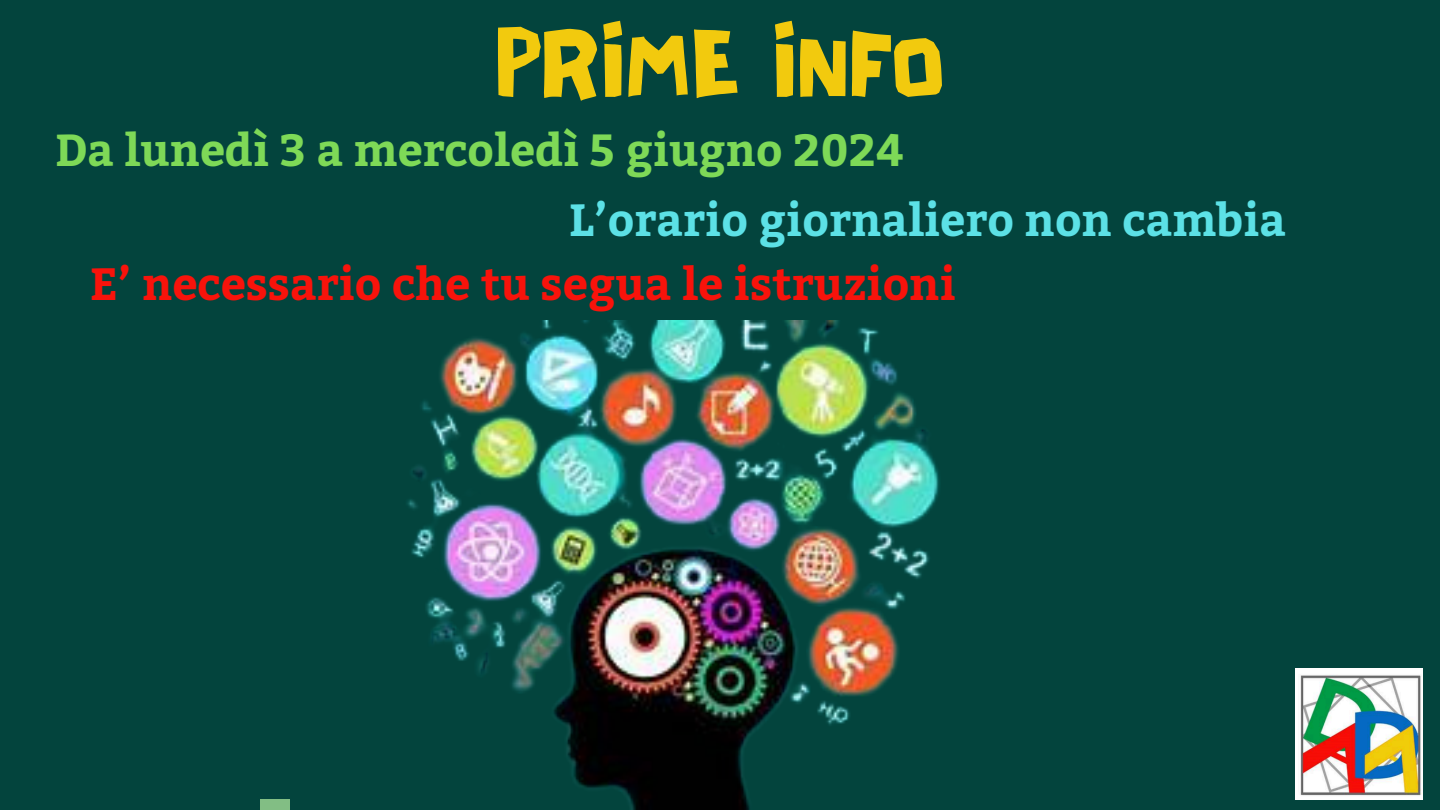
<style>
.page{position:relative;width:1440px;height:810px;background:#03443d}
.page>*{position:absolute;margin:0;border:0;box-sizing:border-box;transform-origin:0 0}
.t1{font:104px "NF PAGKAKI Regular";color:#f2ca0e}
.t2{font:700 45px "Bitter";color:#f8130b}
.t3{font:700 45px "Bitter";color:#5ce1e6}
.t4{font:700 44.7px "Bitter";color:#7ed957}
</style>
<div class="page">
<img style="left:260px;top:321px;width:679px;height:489px">
<img style="left:1295px;top:669px;width:128px;height:130px">
<p class="t1" style="left:495px;top:0;width:452px">PRIME INFO</p>
<h1 class="t4" style="left:55px;top:118px;width:851px">Da lunedì 3 a mercoledì 5 giugno 2024</h1>
<p class="t3" style="left:570px;top:187px;width:718px">L’orario giornaliero non cambia</p>
<p class="t2" style="left:89px;top:251px;width:868px">E’ necessario che tu segua le istruzioni</p>
</div>
